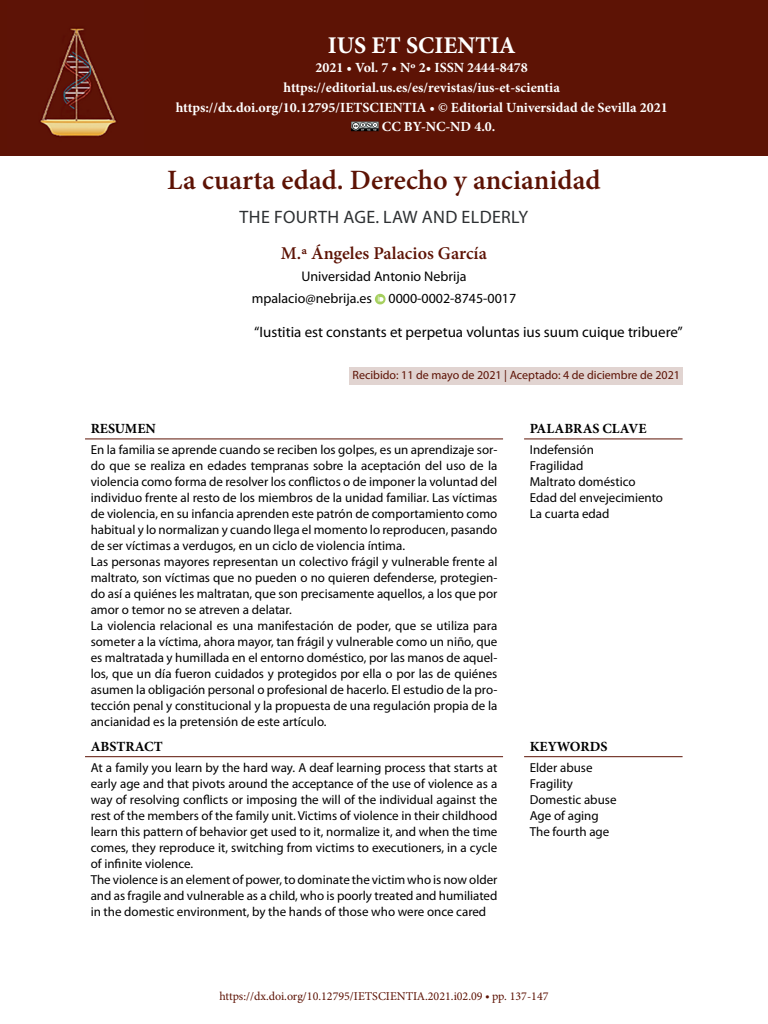
<style>
.page{position:relative;width:768px;height:1024px;background:#fff}
.page>*{position:absolute;margin:0;border:0;box-sizing:border-box;transform-origin:0 0}
._10_Título_Ppal{font:600 28px "Minion Pro";color:#5d1305}
.t1{font:700 24px "Minion Pro";color:#fff}
._10b_Tít_Secund{font:18px "Myriad Pro";letter-spacing:.02em;color:#2e3133}
._20_autor{font:600 18px "Minion Pro";color:#5d1305}
.dedicatoria{font:15px "Myriad Pro";color:#000}
.t2{font:700 14px "Minion Pro";color:#fff}
._21_autores_informac{font:14px "Myriad Pro";color:#000}
.Resumen_tit{font:700 14px "Minion Pro";color:#000}
.abstract_texto{font:13px/16px "Myriad Pro";color:#000;text-align:justify}
.Palabras_clave{font:13px "Myriad Pro";color:#000}
.t3{font:12px "Minion Pro";color:#5d1305}
._22_Recibido{font:12px "Myriad Pro";color:#5d1305}
.s1{font-family:"Myriad Pro";font-weight:700}
</style>
<div class="page">
<div style="left:350px;top:368px;width:333px;height:17px;background:#e1d4d1"></div>
<svg style="left:375px;top:294px;width:11px;height:10px"></svg>
<hr style="left:85px;top:439px;width:418px;height:1px;background:#5d1305">
<hr style="left:85px;top:756px;width:418px;height:1px;background:#5d1305">
<hr style="left:524px;top:439px;width:159px;height:1px;background:#5d1305">
<hr style="left:524px;top:756px;width:159px;height:1px;background:#5d1305">
<div style="left:0;top:0;width:768px;height:156px;background:#5d1305"></div>
<img style="left:40px;top:28px;width:77px;height:109px">
<svg style="left:351px;top:121px;width:28px;height:10px"></svg>
<h2 class="t1" style="left:328px;top:28px;width:189px">IUS ET SCIENTIA</h2>
<p class="t2" style="left:316px;top:58px;width:214px">2021 • Vol. 7 • Nº 2• ISSN 2444-8478</p>
<p class="t2" style="left:283px;top:78px;width:278px">https://editorial.us.es/es/revistas/ius-et-scientia</p>
<p class="t2" style="left:176px;top:97px;width:493px">https://dx.doi.org/10.12795/IETSCIENTIA • © Editorial Universidad de Sevilla 2021</p>
<p class="t2" style="left:382px;top:117px;width:115px">CC BY-NC-ND 4.0.</p>
<p class="_10_Título_Ppal" style="left:167px;top:160px;width:435px">La cuarta edad. Derecho y ancianidad</p>
<p class="_10b_Tít_Secund" style="left:240px;top:206px;width:290px">THE FOURTH AGE. LAW AND ELDERLY</p>
<p class="_20_autor" style="left:281px;top:241px;width:208px">M.ª Ángeles Palacios García</p>
<p class="_21_autores_informac" style="left:301px;top:268px;width:167px">Universidad Antonio Nebrija</p>
<p class="_21_autores_informac" style="left:252px;top:290px;width:266px">mpalacio@nebrija.es 0000-0002-8745-0017</p>
<p class="dedicatoria" style="left:254px;top:323px;width:430px">“Iustitia est constants et perpetua voluntas ius suum cuique tribuere”</p>
<p class="_22_Recibido" style="left:353px;top:368px;width:329px">Recibido: 11 de mayo de 2021 | Aceptado: 4 de diciembre de 2021</p>
<p class="Resumen_tit" style="left:91px;top:419px;width:67px">RESUMEN</p>
<p class="Resumen_tit" style="left:530px;top:419px;width:118px">PALABRAS CLAVE</p>
<p class="abstract_texto" style="left:91px;top:442px;width:408px">En la familia se aprende cuando se reciben los golpes, es un aprendizaje sor&shy;do que se realiza en edades tempranas sobre la aceptación del uso de la violencia como forma de resolver los conflictos o de imponer la voluntad del individuo frente al resto de los miembros de la unidad familiar. Las víctimas de violencia, en su infancia aprenden este patrón de comportamiento como habitual y lo normalizan y cuando llega el momento lo reproducen, pasando de ser víctimas a verdugos, en un ciclo de violencia íntima.</p>
<p class="abstract_texto" style="left:91px;top:554px;width:408px">Las personas mayores representan un colectivo frágil y vulnerable frente al maltrato, son víctimas que no pueden o no quieren defenderse, protegien&shy;do así a quiénes les maltratan, que son precisamente aquellos, a los que por amor o temor no se atreven a delatar.</p>
<p class="abstract_texto" style="left:91px;top:618px;width:408px">La violencia relacional es una manifestación de poder, que se utiliza para someter a la víctima, ahora mayor, tan frágil y vulnerable como un niño, que es maltratada y humillada en el entorno doméstico, por las manos de aquel&shy;los, que un día fueron cuidados y protegidos por ella o por las de quiénes asumen la obligación personal o profesional de hacerlo. El estudio de la pro&shy;tección penal y constitucional y la propuesta de una regulación propia de la ancianidad es la pretensión de este artículo.</p>
<p class="Palabras_clave" style="left:530px;top:442px;width:66px">Indefensión</p>
<p class="Palabras_clave" style="left:530px;top:458px;width:55px">Fragilidad</p>
<p class="Palabras_clave" style="left:530px;top:474px;width:107px">Maltrato doméstico</p>
<p class="Palabras_clave" style="left:530px;top:490px;width:135px">Edad del envejecimiento</p>
<p class="Palabras_clave" style="left:530px;top:506px;width:81px">La cuarta edad</p>
<p class="Resumen_tit" style="left:91px;top:737px;width:73px">ABSTRACT</p>
<p class="Resumen_tit" style="left:530px;top:737px;width:79px">KEYWORDS</p>
<p class="abstract_texto" style="left:91px;top:760px;width:408px">At a family you learn by the hard way. A deaf learning process that starts at early age and that pivots around the acceptance of the use of violence as a way of resolving conflicts or imposing the will of the individual against the rest of the members of the family unit. Victims of violence in their childhood learn this pattern of behavior get used to it, normalize it, and when the time comes, they reproduce it, switching from victims to executioners, in a cycle of infinite violence.</p>
<p class="abstract_texto" style="left:91px;top:872px;width:408px">The violence is an element of power, to dominate the victim who is now older and as fragile and vulnerable as a child, who is poorly treated and humiliated in the domestic environment, by the hands of those who were once cared</p>
<p class="Palabras_clave" style="left:530px;top:760px;width:64px">Elder abuse</p>
<p class="Palabras_clave" style="left:530px;top:776px;width:45px">Fragility</p>
<p class="Palabras_clave" style="left:530px;top:792px;width:88px">Domestic abuse</p>
<p class="Palabras_clave" style="left:530px;top:808px;width:71px">Age of aging</p>
<p class="Palabras_clave" style="left:530px;top:824px;width:81px">The fourth age</p>
<p class="t3" style="left:219px;top:988px;width:331px">https://dx.doi.org/10.12795/IETSCIENTIA.2021.i02.09 <span class="s1">•</span> pp. 137-147</p>
</div>
